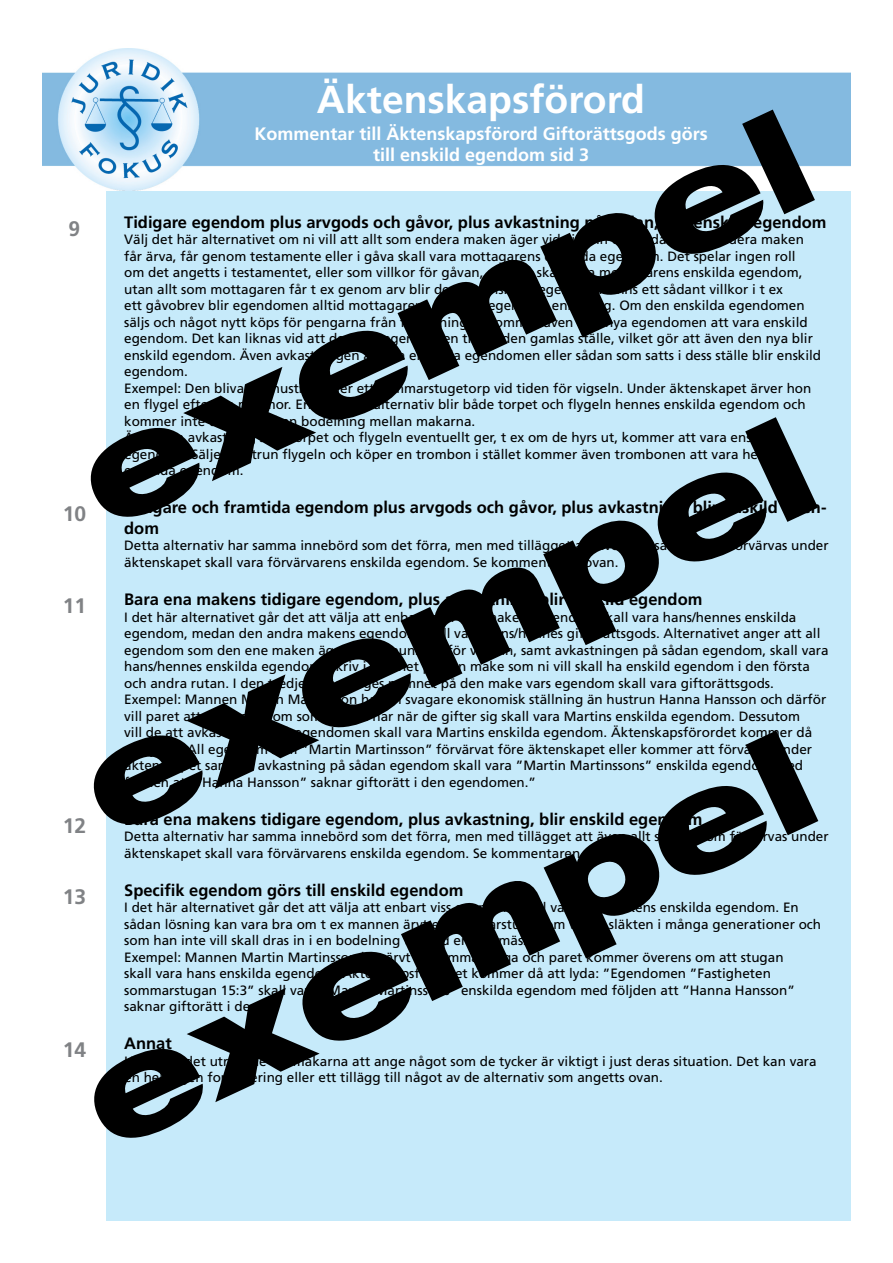
<style>
.page{position:relative;width:893px;height:1263px;background:#fff}
.page>*{position:absolute;margin:0;border:0;box-sizing:border-box;transform-origin:0 0}
.t1{font:900 expanded 135px "Helvetica Neue";color:#000}
.pageHeaderWhite{font:700 39px "Frutiger";color:#fff}
.paragraphNbr{font:700 21px "Frutiger";color:#808285}
.t2{font:700 18px "Frutiger";color:#fff}
.t3{font:700 16.5px/21px "Frutiger";color:#000}
.t4{font:13.5px/16.5px "Frutiger";color:#000}
</style>
<div class="page">
<div style="left:106px;top:190px;width:744px;height:1030px;background:#c6eafa"></div>
<img style="left:43px;top:49px;width:807px;height:141px">
<p class="pageHeaderWhite" style="left:317px;top:77px;width:329px">Äktenskapsförord</p>
<h1 class="t1" style="left:49px;top:407px;width:791px;rotate:-25deg">exempel</h1>
<p class="t2" style="left:254px;top:123px;width:455px">Kommentar till Äktenskapsförord Giftorättsgods görs</p>
<p class="t2" style="left:373px;top:144px;width:218px">till enskild egendom sid 3</p>
<p class="paragraphNbr" style="left:69px;top:216px;width:13px">9</p>
<p class="t3" style="left:124px;top:211px;width:704px">Tidigare egendom plus arvgods och gåvor, plus avkastning på sådan, blir enskild egendom</p>
<p class="t4" style="left:124px;top:231px;width:698px">Välj det här alternativet om ni vill att allt som endera maken äger vid vigseln och sådant som endera maken får ärva, får genom testamente eller i gåva skall vara mottagarens enskilda egendom. Det spelar ingen roll<br>om det angetts i testamentet, eller som villkor för gåvan, att den skall vara mottagarens enskilda egendom, utan allt som mottagaren får t ex genom arv blir dennes enskilda egendom. Finns ett sådant villkor i t ex<br>ett gåvobrev blir egendomen alltid mottagarens enskilda egendom enligt lag. Om den enskilda egendomen säljs och något nytt köps för pengarna från försäljningen kommer även den nya egendomen att vara enskild egendom. Det kan liknas vid att den nya egendomen trätt i den gamlas ställe, vilket gör att även den nya blir enskild egendom. Även avkastningen av den enskilda egendomen eller sådan som satts i dess ställe blir enskild egendom.</p>
<p class="t4" style="left:124px;top:379px;width:689px">Exempel: Den blivande hustrun äger ett sommarstugetorp vid tiden för vigseln. Under äktenskapet ärver hon en flygel efter sin mormor. Enligt detta alternativ blir både torpet och flygeln hennes enskilda egendom och kommer inte tas upp vid en bodelning mellan makarna.</p>
<p class="t4" style="left:124px;top:429px;width:665px">Även den avkastning som torpet och flygeln eventuellt ger, t ex om de hyrs ut, kommer att vara enskild egendom. Säljer hustrun flygeln och köper en trombon i stället kommer även trombonen att vara hennes enskilda egendom.</p>
<h1 class="t1" style="left:52px;top:714px;width:791px;rotate:-25deg">exempel</h1>
<p class="paragraphNbr" style="left:63px;top:501px;width:25px">10</p>
<p class="t3" style="left:124px;top:496px;width:704px">Tidigare och framtida egendom plus arvgods och gåvor, plus avkastning, blir enskild egen&shy;dom</p>
<p class="t4" style="left:124px;top:537px;width:706px">Detta alternativ har samma innebörd som det förra, men med tillägget att även allt sådant som förvärvas under äktenskapet skall vara förvärvarens enskilda egendom. Se kommentaren ovan.</p>
<p class="paragraphNbr" style="left:63px;top:594px;width:25px">11</p>
<p class="t3" style="left:124px;top:589px;width:580px">Bara ena makens tidigare egendom, plus avkastning, blir enskild egendom</p>
<p class="t4" style="left:124px;top:609px;width:706px">I det här alternativet går det att välja att enbart den ena makens egendom skall vara hans/hennes enskilda egendom, medan den andra makens egendom skall vara hans/hennes giftorättsgods. Alternativet anger att all egendom som den ene maken äger vid tidpunkten för vigseln, samt avkastningen på sådan egendom, skall vara hans/hennes enskilda egendom. Skriv i namnet på den make som ni vill skall ha enskild egendom i den första och andra rutan. I den tredje rutan anges namnet på den make vars egendom skall vara giftorättsgods.</p>
<p class="t4" style="left:124px;top:691px;width:704px">Exempel: Mannen Martin Martinsson har en svagare ekonomisk ställning än hustrun Hanna Hansson och därför vill paret att den egendom som Martin har när de gifter sig skall vara Martins enskilda egendom. Dessutom<br>vill de att avkastningen på egendomen skall vara Martins enskilda egendom. Äktenskapsförordet kommer då att lyda: ”All egendom som ”Martin Martinsson” förvärvat före äktenskapet eller kommer att förvärva under äktenskapet samt all avkastning på sådan egendom skall vara ”Martin Martinssons” enskilda egendom med följden att ”Hanna Hansson” saknar giftorätt i den egendomen.”</p>
<p class="paragraphNbr" style="left:63px;top:813px;width:25px">12</p>
<p class="t3" style="left:124px;top:808px;width:580px">Bara ena makens tidigare egendom, plus avkastning, blir enskild egendom</p>
<p class="t4" style="left:124px;top:828px;width:706px">Detta alternativ har samma innebörd som det förra, men med tillägget att även allt sådant som förvärvas under äktenskapet skall vara förvärvarens enskilda egendom. Se kommentaren ovan.</p>
<p class="paragraphNbr" style="left:63px;top:884px;width:25px">13</p>
<p class="t3" style="left:124px;top:879px;width:341px">Specifik egendom görs till enskild egendom</p>
<p class="t4" style="left:124px;top:899px;width:698px">I det här alternativet går det att välja att enbart viss egendom skall vara ena makens enskilda egendom. En sådan lösning kan vara bra om t ex mannen ärvt en sommarstuga som varit i släkten i många generationer och som han inte vill skall dras in i en bodelning t ex vid en skilsmässa.</p>
<p class="t4" style="left:124px;top:949px;width:672px">Exempel: Mannen Martin Martinsson har ärvt en sommarstuga och paret kommer överens om att stugan skall vara hans enskilda egendom. Äktenskapsförordet kommer då att lyda: ”Egendomen ”Fastigheten sommarstugan 15:3” skall vara ”Martin Martinssons” enskilda egendom med följden att ”Hanna Hansson” saknar giftorätt i den.”</p>
<p class="paragraphNbr" style="left:63px;top:1037px;width:25px">14</p>
<p class="t3" style="left:124px;top:1032px;width:49px">Annat</p>
<p class="t4" style="left:124px;top:1052px;width:694px">Här finns det utrymme för makarna att ange något som de tycker är viktigt i just deras situation. Det kan vara en helt egen formulering eller ett tillägg till något av de alternativ som angetts ovan.</p>
<h1 class="t1" style="left:52px;top:1027px;width:791px;rotate:-25deg">exempel</h1>
</div>
